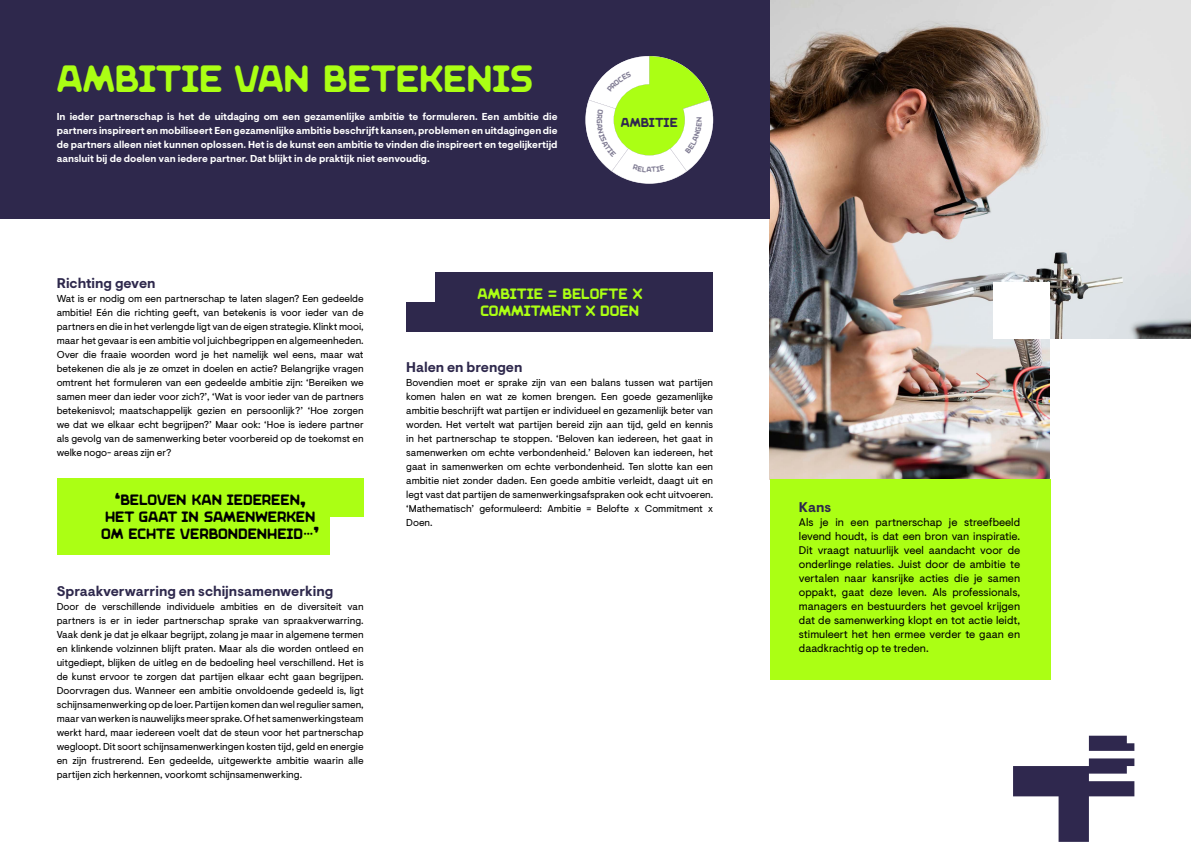
<style>
.page{position:relative;width:1191px;height:842px;background:#fff}
.page>*{position:absolute;margin:0;border:0;box-sizing:border-box;transform-origin:0 0}
.t1{font:38px "Maria Unconnected";color:#abff14}
.t2{font:15px/17px "Maria Unconnected";color:#000;text-align:center}
.t3{font:15px/17px "Maria Unconnected";color:#abff14}
.t4{font:700 14px "Visuelt Pro";color:#2e284c}
.t5{font:13px "Maria Unconnected";color:#2f284e}
.t6{font:11px/14px "Visuelt Pro";color:#000;text-align:justify}
.t7{font:10px/14px "Visuelt Pro";color:#000;text-align:justify}
.t8{font:700 10px/14px "Visuelt Pro";color:#fff;text-align:justify}
.t9{font:7.5px "Maria Unconnected";color:#827e95}
</style>
<div class="page">
<img style="left:770px;top:0;width:421px;height:479px">
<div style="left:1050px;top:339px;width:141px;height:144px;background:#fff"></div>
<div style="left:993px;top:282px;width:57px;height:57px;background:#fff"></div>
<svg style="left:1013px;top:758px;width:121px;height:84px"></svg>
<svg style="left:1088px;top:736px;width:46px;height:15px"></svg>
<div style="left:0;top:0;width:770px;height:219px;background:#2e284c"></div>
<div style="left:770px;top:479px;width:280px;height:201px;background:#abff14"></div>
<div style="left:57px;top:478px;width:307px;height:77px;background:#abff14"></div>
<div style="left:406px;top:272px;width:307px;height:60px;background:#2e284c"></div>
<div style="left:330px;top:517px;width:57px;height:56px;background:#fff"></div>
<div style="left:378px;top:245px;width:56px;height:57px;background:#fff"></div>
<svg style="left:585px;top:56px;width:128px;height:128px"></svg>
<h1 class="t1" style="left:57px;top:57px;width:478px">AMBITIE VAN BETEKENIS</h1>
<p class="t8" style="left:57px;top:110px;width:502px">In ieder partnerschap is het de uitdaging om een gezamenlijke ambitie te formuleren. Een ambitie die partners inspireert en mobiliseert Een gezamenlijke ambitie beschrijft kansen, problemen en uitdagingen die de partners alleen niet kunnen oplossen. Het is de kunst een ambitie te vinden die inspireert en tegelijkertijd aansluit bij de doelen van iedere partner. Dat blijkt in de praktijk niet eenvoudig.</p>
<h3 class="t5" style="left:621px;top:115px;width:58px">AMBITIE</h3>
<p class="t9" style="left:646px;top:165px;width:7px">A</p>
<h3 class="t4" style="left:57px;top:275px;width:100px">Richting geven</h3>
<p class="t7" style="left:57px;top:292px;width:308px">Wat is er nodig om een partnerschap te laten slagen? Een gedeelde ambitie! Eén die richting geeft, van betekenis is voor ieder van de partners en die in het verlengde ligt van de eigen strategie. Klinkt mooi, maar het gevaar is een ambitie vol juichbegrippen en algemeenheden.<br>Over die fraaie woorden word je het namelijk wel eens, maar wat betekenen die als je ze omzet in doelen en actie? Belangrijke vragen omtrent het formuleren van een gedeelde ambitie zijn: ‘Bereiken we samen meer dan ieder voor zich?’, ‘Wat is voor ieder van de partners betekenisvol; maatschappelijk gezien en persoonlijk?’ ‘Hoe zorgen we dat we elkaar echt begrijpen?’ Maar ook: ‘Hoe is iedere partner als gevolg van de samenwerking beter voorbereid op de toekomst en welke nogo- areas zijn er?</p>
<h2 class="t2" style="left:101px;top:492px;width:220px">‘BELOVEN KAN IEDEREEN,<br>HET GAAT IN SAMENWERKEN<br>OM ECHTE VERBONDENHEID.’</h2>
<h3 class="t4" style="left:57px;top:583px;width:278px">Spraakverwarring en schijnsamenwerking</h3>
<p class="t7" style="left:57px;top:600px;width:308px">Door de verschillende individuele ambities en de diversiteit van partners is er in ieder partnerschap sprake van spraakverwarring.<br>Vaak denk je dat je elkaar begrijpt, zolang je maar in algemene termen en klinkende volzinnen blijft praten. Maar als die worden ontleed en uitgediept, blijken de uitleg en de bedoeling heel verschillend. Het is de kunst ervoor te zorgen dat partijen elkaar echt gaan begrijpen.<br>Doorvragen dus. Wanneer een ambitie onvoldoende gedeeld is, ligt schijnsamenwerking op de loer. Partijen komen dan wel regulier samen, maar van werken is nauwelijks meer sprake. Of het samenwerkingsteam werkt hard, maar iedereen voelt dat de steun voor het partnerschap wegloopt. Dit soort schijnsamenwerkingen kosten tijd, geld en energie en zijn frustrerend. Een gedeelde, uitgewerkte ambitie waarin alle partijen zich herkennen, voorkomt schijnsamenwerking.</p>
<h2 class="t3" style="left:477px;top:285px;width:166px">AMBITIE = BELOFTE X<br>COMMITMENT X DOEN</h2>
<h3 class="t4" style="left:406px;top:359px;width:118px">Halen en brengen</h3>
<p class="t7" style="left:406px;top:376px;width:308px">Bovendien moet er sprake zijn van een balans tussen wat partijen komen halen en wat ze komen brengen. Een goede gezamenlijke ambitie beschrijft wat partijen er individueel en gezamenlijk beter van worden. Het vertelt wat partijen bereid zijn aan tijd, geld en kennis in het partnerschap te stoppen. ‘Beloven kan iedereen, het gaat in samenwerken om echte verbondenheid.’ Beloven kan iedereen, het gaat in samenwerken om echte verbondenheid. Ten slotte kan een ambitie niet zonder daden. Een goede ambitie verleidt, daagt uit en legt vast dat partijen de samenwerkingsafspraken ook echt uitvoeren. ‘Mathematisch’ geformuleerd: Ambitie = Belofte x Commitment x Doen.</p>
<h3 class="t4" style="left:799px;top:499px;width:34px">Kans</h3>
<p class="t6" style="left:799px;top:516px;width:223px">Als je in een partnerschap je streefbeeld levend houdt, is dat een bron van inspiratie.<br>Dit vraagt natuurlijk veel aandacht voor de onderlinge relaties. Juist door de ambitie te vertalen naar kansrijke acties die je samen oppakt, gaat deze leven. Als professionals, managers en bestuurders het gevoel krijgen dat de samenwerking klopt en tot actie leidt, stimuleert het hen ermee verder te gaan en daadkrachtig op te treden.</p>
</div>
